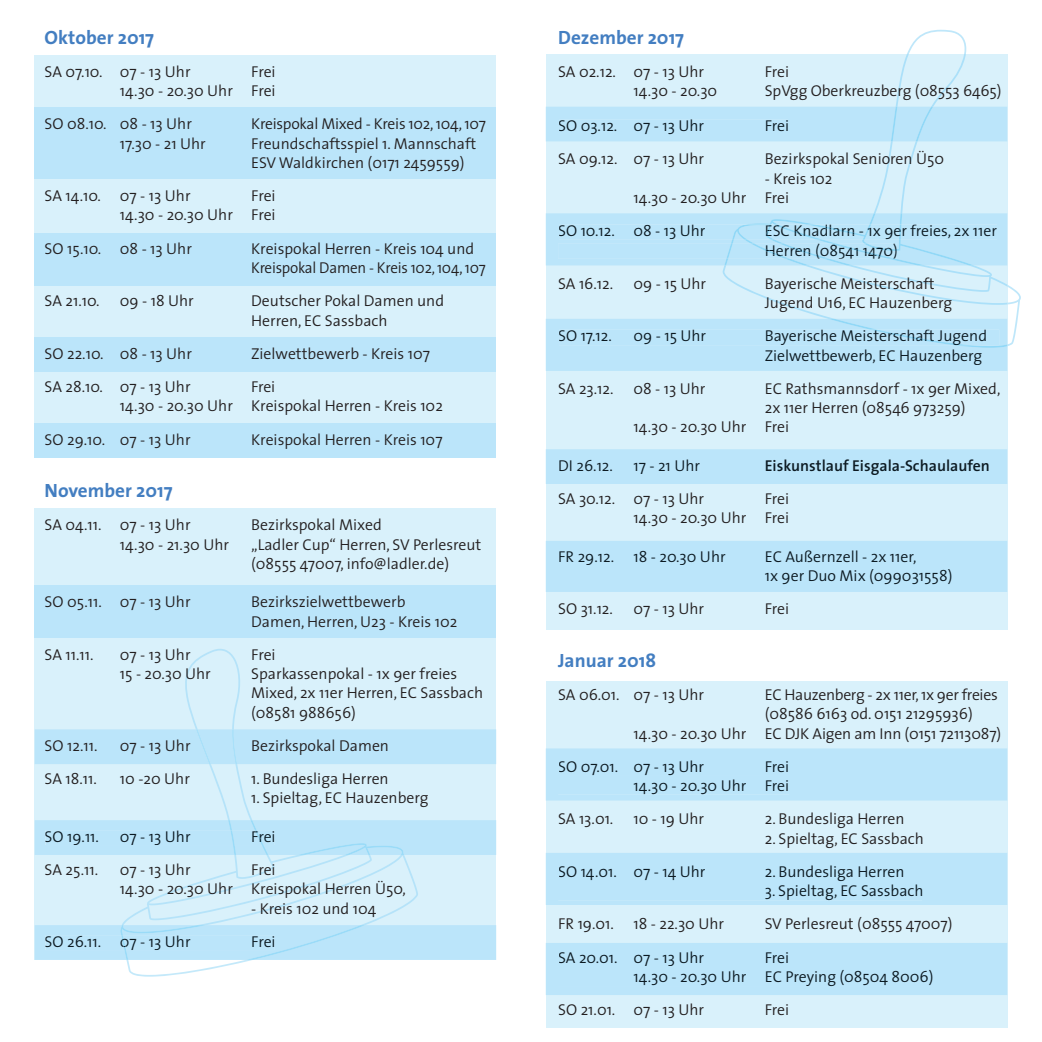
<style>
.page{position:relative;width:1042px;height:1042px;background:#fff}
.page>*{position:absolute;margin:0;border:0;box-sizing:border-box;transform-origin:0 0}
.t1{font:700 19.25px "The Sans";color:#437ec1}
.t2{font:300 15.75px/19.2px "The Sans";color:#231f20}
.t3{font:300 15.75px/19.2px "The Sans";color:#0c1a22}
.t4{font:300 15.75px "The Sans";letter-spacing:-.02em;color:#231f20}
.t5{font:600 15.75px "The Sans";color:#0c1a22}
</style>
<div class="page">
<div style="left:546px;top:681px;width:461px;height:347px;background:#d9f1fb"></div>
<div style="left:546px;top:54px;width:461px;height:576px;background:#d9f1fb"></div>
<div style="left:35px;top:509px;width:461px;height:451px;background:#d9f1fb"></div>
<div style="left:35px;top:55px;width:461px;height:403px;background:#d9f1fb"></div>
<div style="left:35px;top:107px;width:461px;height:72px;background:#bbe5fa"></div>
<div style="left:35px;top:233px;width:461px;height:52px;background:#bbe5fa"></div>
<div style="left:35px;top:337px;width:461px;height:35px;background:#bbe5fa"></div>
<div style="left:35px;top:423px;width:461px;height:35px;background:#bbe5fa"></div>
<div style="left:35px;top:585px;width:461px;height:52px;background:#bbe5fa"></div>
<svg style="left:122px;top:649px;width:296px;height:276px"></svg>
<div style="left:35px;top:729px;width:461px;height:35px;background:#bbe5fa"></div>
<div style="left:546px;top:541px;width:461px;height:51px;background:#bbe5fa"></div>
<div style="left:560px;top:550px;width:355px;height:15px;background:#bbe5fa"></div>
<div style="left:558px;top:569px;width:393px;height:15px;background:#bbe5fa"></div>
<svg style="left:546px;top:30px;width:475px;height:341px"></svg>
<div style="left:558px;top:349px;width:424px;height:16px;background:#bbe5fa"></div>
<div style="left:546px;top:449px;width:461px;height:35px;background:#bbe5fa"></div>
<div style="left:560px;top:459px;width:140px;height:15px;background:#bbe5fa"></div>
<div style="left:766px;top:459px;width:222px;height:16px;background:#bbe5fa"></div>
<div style="left:546px;top:748px;width:461px;height:52px;background:#bbe5fa"></div>
<div style="left:559px;top:760px;width:229px;height:15px;background:#bbe5fa"></div>
<div style="left:558px;top:779px;width:231px;height:15px;background:#bbe5fa"></div>
<div style="left:546px;top:853px;width:461px;height:52px;background:#bbe5fa"></div>
<div style="left:559px;top:865px;width:440px;height:16px;background:#bbe5fa"></div>
<div style="left:558px;top:884px;width:364px;height:16px;background:#bbe5fa"></div>
<div style="left:546px;top:943px;width:461px;height:52px;background:#bbe5fa"></div>
<div style="left:559px;top:951px;width:230px;height:15px;background:#bbe5fa"></div>
<div style="left:558px;top:970px;width:374px;height:16px;background:#bbe5fa"></div>
<svg style="left:35px;top:925px;width:461px;height:51px"></svg>
<div style="left:35px;top:820px;width:461px;height:35px;background:#bbe5fa"></div>
<p class="t1" style="left:45px;top:21px;width:111px">Oktober 2017</p>
<p class="t2" style="left:45px;top:62px;width:147px">SA 07.10. 07 - 13 Uhr</p>
<p class="t2" style="left:120px;top:62px;width:157px;text-align:right">Frei<br>14.30 - 20.30 Uhr Frei</p>
<p class="t2" style="left:45px;top:114px;width:149px">SO 08.10. 08 - 13 Uhr</p>
<p class="t2" style="left:251px;top:114px;width:236px">Kreispokal Mixed - Kreis 102, 104, 107</p>
<p class="t2" style="left:120px;top:133px;width:87px">17.30 - 21 Uhr</p>
<p class="t2" style="left:251px;top:133px;width:226px">Freundschaftsspiel 1. Mannschaft<br>ESV Waldkirchen (0171 2459559)</p>
<p class="t2" style="left:45px;top:186px;width:147px">SA 14.10. 07 - 13 Uhr</p>
<p class="t2" style="left:120px;top:186px;width:157px;text-align:right">Frei<br>14.30 - 20.30 Uhr Frei</p>
<p class="t2" style="left:45px;top:238px;width:149px">SO 15.10. 08 - 13 Uhr</p>
<p class="t2" style="left:251px;top:238px;width:236px">Kreispokal Herren - Kreis 104 und<br>Kreispokal Damen - Kreis 102, 104, 107</p>
<p class="t2" style="left:45px;top:291px;width:56px">SA 21.10.</p>
<p class="t2" style="left:120px;top:291px;width:75px">09 - 18 Uhr</p>
<p class="t2" style="left:251px;top:291px;width:194px">Deutscher Pokal Damen und<br>Herren, EC Sassbach</p>
<p class="t2" style="left:45px;top:343px;width:149px">SO 22.10. 08 - 13 Uhr</p>
<p class="t2" style="left:251px;top:343px;width:180px">Zielwettbewerb - Kreis 107</p>
<p class="t2" style="left:45px;top:376px;width:147px">SA 28.10. 07 - 13 Uhr</p>
<p class="t2" style="left:120px;top:376px;width:324px;text-indent:131px">Frei<br>14.30 - 20.30 Uhr Kreispokal Herren - Kreis 102</p>
<p class="t2" style="left:45px;top:429px;width:147px">SO 29.10. 07 - 13 Uhr</p>
<p class="t2" style="left:251px;top:429px;width:193px">Kreispokal Herren - Kreis 107</p>
<p class="t1" style="left:45px;top:474px;width:129px">November 2017</p>
<p class="t2" style="left:45px;top:515px;width:147px">SA 04.11. 07 - 13 Uhr</p>
<p class="t2" style="left:251px;top:515px;width:132px">Bezirkspokal Mixed</p>
<p class="t2" style="left:120px;top:534px;width:111px">14.30 - 21.30 Uhr</p>
<p class="t2" style="left:251px;top:534px;width:232px">„Ladler Cup“ Herren, SV Perlesreut (08555 47007, info@ladler.de)</p>
<p class="t2" style="left:45px;top:592px;width:147px">SO 05.11. 07 - 13 Uhr</p>
<p class="t2" style="left:251px;top:592px;width:208px">Bezirkszielwettbewerb<br>Damen, Herren, U23 - Kreis 102</p>
<p class="t2" style="left:45px;top:644px;width:50px">SA 11.11.</p>
<p class="t2" style="left:120px;top:644px;width:72px">07 - 13 Uhr</p>
<p class="t2" style="left:251px;top:644px;width:26px">Frei</p>
<p class="t2" style="left:120px;top:663px;width:92px">15 - 20.30 Uhr</p>
<p class="t2" style="left:251px;top:663px;width:233px">Sparkassenpokal - 1x 9er freies<br>Mixed, 2x 11er Herren, EC Sassbach (08581 988656)</p>
<p class="t2" style="left:45px;top:735px;width:54px">SO 12.11.</p>
<p class="t2" style="left:120px;top:735px;width:72px">07 - 13 Uhr</p>
<p class="t2" style="left:251px;top:735px;width:139px">Bezirkspokal Damen</p>
<p class="t2" style="left:45px;top:768px;width:54px">SA 18.11.</p>
<p class="t2" style="left:120px;top:768px;width:71px">10 -20 Uhr</p>
<p class="t2" style="left:251px;top:768px;width:139px">1. Bundesliga Herren</p>
<p class="t2" style="left:251px;top:788px;width:179px">1. Spieltag, EC Hauzenberg</p>
<p class="t3" style="left:45px;top:826px;width:56px">SO 19.11.</p>
<p class="t3" style="left:120px;top:826px;width:72px">07 - 13 Uhr</p>
<p class="t3" style="left:251px;top:826px;width:26px">Frei</p>
<p class="t2" style="left:45px;top:859px;width:55px">SA 25.11.</p>
<p class="t2" style="left:120px;top:859px;width:72px">07 - 13 Uhr</p>
<p class="t2" style="left:120px;top:859px;width:287px;text-align:center">Frei<br>14.30 - 20.30 Uhr Kreispokal Herren Ü50,</p>
<p class="t2" style="left:251px;top:898px;width:127px">- Kreis 102 und 104</p>
<p class="t3" style="left:45px;top:931px;width:147px">SO 26.11. 07 - 13 Uhr</p>
<p class="t3" style="left:251px;top:931px;width:26px">Frei</p>
<p class="t1" style="left:558px;top:21px;width:127px">Dezember 2017</p>
<p class="t2" style="left:558px;top:62px;width:147px">SA 02.12. 07 - 13 Uhr</p>
<p class="t2" style="left:765px;top:62px;width:26px">Frei</p>
<p class="t2" style="left:633px;top:81px;width:85px">14.30 - 20.30</p>
<p class="t2" style="left:765px;top:81px;width:238px">SpVgg Oberkreuzberg (08553 6465)</p>
<p class="t3" style="left:558px;top:116px;width:147px">SO 03.12. 07 - 13 Uhr</p>
<p class="t3" style="left:765px;top:116px;width:26px">Frei</p>
<p class="t2" style="left:558px;top:149px;width:147px">SA 09.12. 07 - 13 Uhr</p>
<p class="t2" style="left:765px;top:149px;width:181px">Bezirkspokal Senioren Ü50</p>
<p class="t2" style="left:633px;top:168px;width:201px;text-indent:131px">- Kreis 102<br>14.30 - 20.30 Uhr Frei</p>
<p class="t3" style="left:558px;top:221px;width:149px">SO 10.12. 08 - 13 Uhr</p>
<p class="t3" style="left:765px;top:221px;width:234px">ESC Knadlarn - 1x 9er freies, 2x 11er<br>Herren (08541 1470)</p>
<p class="t2" style="left:558px;top:273px;width:56px">SA 16.12.</p>
<p class="t2" style="left:633px;top:273px;width:74px">09 - 15 Uhr</p>
<p class="t2" style="left:765px;top:273px;width:189px">Bayerische Meisterschaft<br>Jugend U16, EC Hauzenberg</p>
<p class="t3" style="left:558px;top:326px;width:55px">SO 17.12.</p>
<p class="t3" style="left:633px;top:326px;width:74px">09 - 15 Uhr</p>
<p class="t3" style="left:765px;top:326px;width:224px">Bayerische Meisterschaft Jugend<br>Zielwettbewerb, EC Hauzenberg</p>
<p class="t2" style="left:558px;top:378px;width:57px">SA 23.12.</p>
<p class="t2" style="left:633px;top:378px;width:74px">08 - 13 Uhr</p>
<p class="t2" style="left:765px;top:378px;width:237px">EC Rathsmannsdorf - 1x 9er Mixed,</p>
<p class="t2" style="left:765px;top:397px;width:202px">2x 11er Herren (08546 973259)</p>
<p class="t2" style="left:633px;top:417px;width:157px">14.30 - 20.30 Uhr Frei</p>
<p class="t3" style="left:558px;top:455px;width:56px">DI 26.12.</p>
<p class="t3" style="left:633px;top:455px;width:68px">17 - 21 Uhr</p>
<p class="t5" style="left:765px;top:452px;width:226px">Eiskunstlauf Eisgala-Schaulaufen</p>
<p class="t2" style="left:558px;top:488px;width:147px">SA 30.12. 07 - 13 Uhr</p>
<p class="t2" style="left:633px;top:488px;width:157px;text-align:right">Frei<br>14.30 - 20.30 Uhr Frei</p>
<p class="t3" style="left:558px;top:546px;width:169px">FR 29.12. 18 - 20.30 Uhr</p>
<p class="t3" style="left:765px;top:546px;width:189px">EC Außernzell - 2x 11er,<br>1x 9er Duo Mix (099031558)</p>
<p class="t2" style="left:558px;top:599px;width:56px">SO 31.12.</p>
<p class="t2" style="left:633px;top:599px;width:72px">07 - 13 Uhr</p>
<p class="t2" style="left:765px;top:599px;width:26px">Frei</p>
<p class="t1" style="left:558px;top:644px;width:99px">Januar 2018</p>
<p class="t2" style="left:558px;top:685px;width:147px">SA 06.01. 07 - 13 Uhr</p>
<p class="t4" style="left:765px;top:682px;width:234px">EC Hauzenberg - 2x 11er, 1x 9er freies</p>
<p class="t2" style="left:765px;top:704px;width:209px">(08586 6163 od. 0151 21295936)</p>
<p class="t2" style="left:633px;top:723px;width:369px">14.30 - 20.30 Uhr EC DJK Aigen am Inn (0151 72113087)</p>
<p class="t3" style="left:558px;top:756px;width:147px">SO 07.01. 07 - 13 Uhr</p>
<p class="t3" style="left:633px;top:756px;width:157px;text-align:right">Frei<br>14.30 - 20.30 Uhr Frei</p>
<p class="t2" style="left:558px;top:809px;width:57px">SA 13.01.</p>
<p class="t2" style="left:633px;top:809px;width:72px">10 - 19 Uhr</p>
<p class="t2" style="left:765px;top:809px;width:141px">2. Bundesliga Herren</p>
<p class="t2" style="left:765px;top:828px;width:161px">2. Spieltag, EC Sassbach</p>
<p class="t3" style="left:558px;top:861px;width:149px">SO 14.01. 07 - 14 Uhr</p>
<p class="t3" style="left:765px;top:861px;width:141px">2. Bundesliga Herren</p>
<p class="t3" style="left:765px;top:881px;width:160px">3. Spieltag, EC Sassbach</p>
<p class="t2" style="left:558px;top:914px;width:167px">FR 19.01. 18 - 22.30 Uhr</p>
<p class="t2" style="left:765px;top:914px;width:189px">SV Perlesreut (08555 47007)</p>
<p class="t3" style="left:558px;top:947px;width:147px">SA 20.01. 07 - 13 Uhr</p>
<p class="t3" style="left:633px;top:947px;width:301px;text-indent:131px">Frei<br>14.30 - 20.30 Uhr EC Preying (08504 8006)</p>
<p class="t2" style="left:558px;top:999px;width:147px">SO 21.01. 07 - 13 Uhr</p>
<p class="t2" style="left:765px;top:999px;width:26px">Frei</p>
</div>
